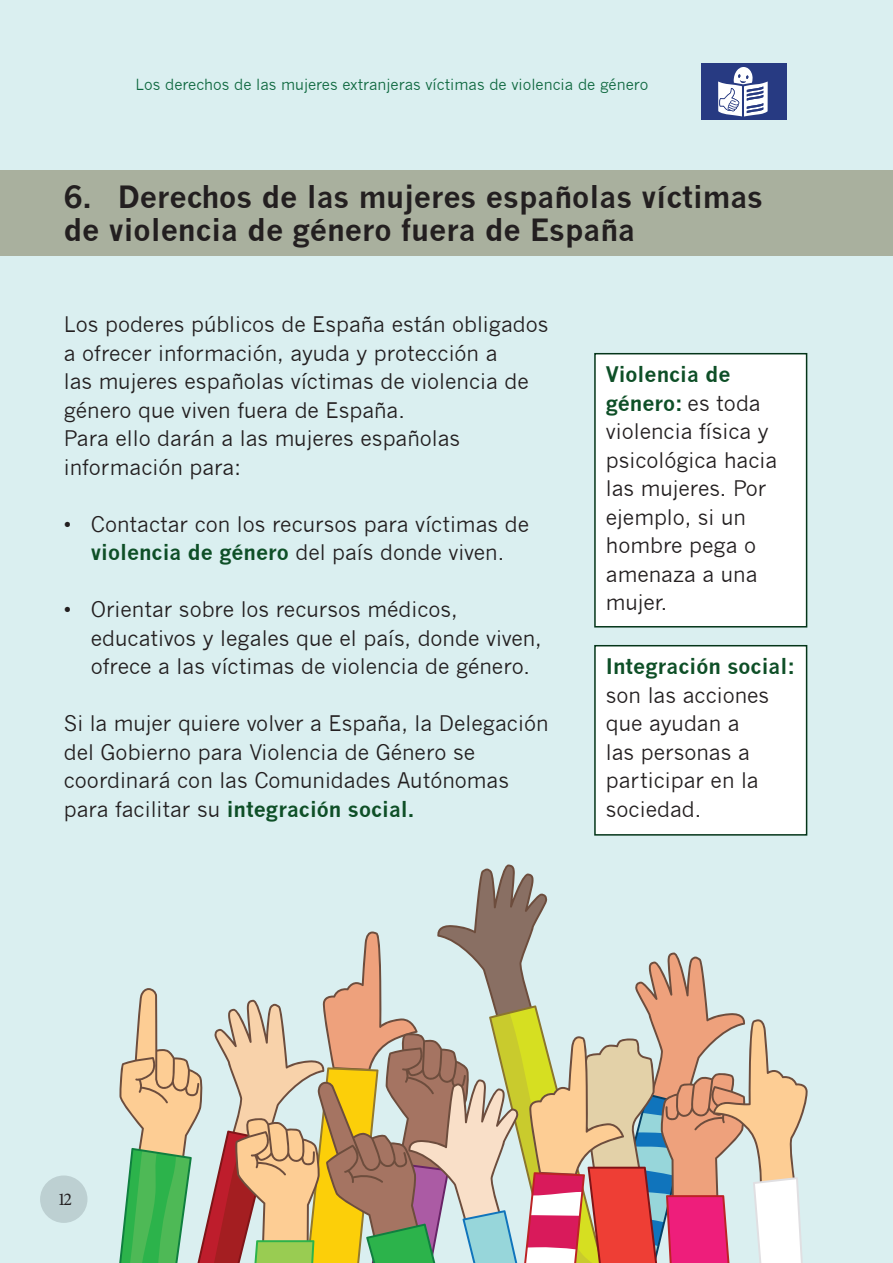
<style>
.page{position:relative;width:893px;height:1263px;background:#daeff0}
.page>*{position:absolute;margin:0;border:0;box-sizing:border-box;transform-origin:0 0}
.t1{font:700 30px/33px "News Gothic";color:#231f20}
.t2{font:21px/28.5px "News Gothic";color:#231f20}
.t3{font:700 21px "News Gothic";color:#0e4f27}
.t4{font:18px "Minion Pro";color:#231f20}
.t5{font:15px "News Gothic";color:#0e683f}
.s1{font-weight:700;color:#0e4f27}
</style>
<div class="page">
<div style="left:40px;top:1175px;width:47px;height:48px;background:#bdd0d2;border-radius:50%"></div>
<div style="left:701px;top:64px;width:86px;height:56px;background:#273a82"></div>
<svg style="left:718px;top:67px;width:50px;height:50px"></svg>
<div style="left:0;top:170px;width:893px;height:86px;background:#a9b09e"></div>
<div style="left:594px;top:645px;width:213px;height:191px;background:#fff;border:2px solid #043519"></div>
<div style="left:594px;top:353px;width:213px;height:274px;background:#fff;border:2px solid #043519"></div>
<svg style="left:119px;top:864px;width:689px;height:399px"></svg>
<p class="t5" style="left:136px;top:76px;width:514px">Los derechos de las mujeres extranjeras víctimas de violencia de género</p>
<h1 class="t1" style="left:64px;top:180px;width:701px">6. Derechos de las mujeres españolas víctimas de violencia de género fuera de España</h1>
<p class="t2" style="left:64px;top:310px;width:486px">Los poderes públicos de España están obligados a ofrecer información, ayuda y protección a<br>las mujeres españolas víctimas de violencia de género que viven fuera de España.<br>Para ello darán a las mujeres españolas información para:</p>
<p class="t2" style="left:64px;top:510px;width:467px;text-align:center">• Contactar con los recursos para víctimas de <span class="s1">violencia de género</span> del país donde viven.</p>
<p class="t2" style="left:91px;top:595px;width:452px;text-indent:-27px">• Orientar sobre los recursos médicos, educativos y legales que el país, donde viven, ofrece a las víctimas de violencia de género.</p>
<p class="t2" style="left:64px;top:709px;width:486px">Si la mujer quiere volver a España, la Delegación del Gobierno para Violencia de Género se coordinará con las Comunidades Autónomas para facilitar su <span class="s1">integración social.</span></p>
<p class="t2" style="left:606px;top:360px;width:173px"><span class="s1">Violencia de género:</span> es toda violencia física y psicológica hacia las mujeres. Por ejemplo, si un hombre pega o amenaza a una mujer.</p>
<p class="t3" style="left:606px;top:654px;width:191px">Integración social:</p>
<p class="t2" style="left:606px;top:681px;width:165px">son las acciones que ayudan a las personas a participar en la sociedad.</p>
<p class="t4" style="left:57px;top:1187px;width:16px">12</p>
</div>
